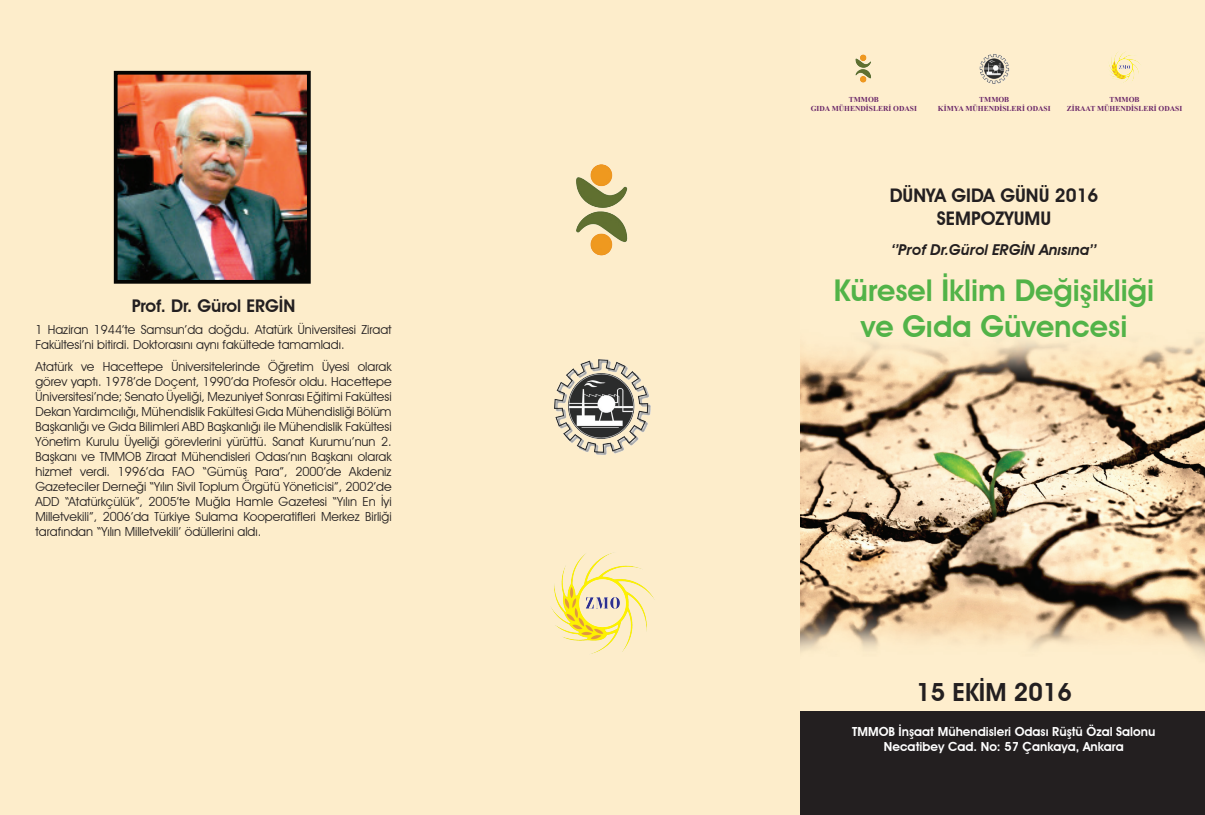
<style>
.page{position:relative;width:1205px;height:815px;background:#fdedcb}
.page>*{position:absolute;margin:0;border:0;box-sizing:border-box;transform-origin:0 0}
.t1{font:600 30px/36px "Avant Garde IT Cby BT";color:#52b348;text-align:center}
.t2{font:600 25px "Avant Garde IT Cby BT";color:#231f20}
.t3{font:600 18.75px/22.5px "Avant Garde IT Cby BT";color:#231f20;text-align:center}
.t4{font:600 17.5px "Avant Garde IT Cby BT";color:#231f20}
.t5{font:italic 600 15px "Avant Garde IT Cby BT";color:#231f20}
.t6{font:12.5px/15px "Avant Garde IT Cby BT";color:#231f20}
.t7{font:600 12.5px "Avant Garde IT Cby BT";color:#fff}
.t8{font:700 7.5px "Times New Roman";color:#6b286a}
</style>
<div class="page">
<img style="left:801px;top:339px;width:404px;height:316px">
<img style="left:576px;top:164px;width:52px;height:92px">
<img style="left:554px;top:359px;width:97px;height:96px">
<img style="left:551px;top:553px;width:103px;height:101px">
<img style="left:855px;top:54px;width:16px;height:29px">
<img style="left:979px;top:54px;width:31px;height:30px">
<img style="left:1109px;top:51px;width:32px;height:32px">
<img style="left:119px;top:76px;width:187px;height:203px">
<div style="left:114px;top:71px;width:197px;height:213px;border:4px solid #040503"></div>
<div style="left:801px;top:711px;width:404px;height:104px;background:#231f20"></div>
<p class="t4" style="left:132px;top:295px;width:165px">Prof. Dr. Gürol ERGİN</p>
<p class="t6" style="left:35px;top:322px;width:358px">1 Haziran 1944’te Samsun’da doğdu. Atatürk Üniversitesi Ziraat<br>Fakültesi’ni bitirdi. Doktorasını aynı fakültede tamamladı.</p>
<p class="t6" style="left:35px;top:359px;width:358px;text-align:justify">Atatürk ve Hacettepe Üniversitelerinde Öğretim Üyesi olarak görev yaptı. 1978’de Doçent, 1990’da Profesör oldu. Hacettepe Üniversitesi’nde; Senato Üyeliği, Mezuniyet Sonrası Eğitimi Fakültesi Dekan Yardımcılığı, Mühendislik Fakültesi Gıda Mühendisliği Bölüm Başkanlığı ve Gıda Bilimleri ABD Başkanlığı ile Mühendislik Fakültesi Yönetim Kurulu Üyeliği görevlerini yürüttü. Sanat Kurumu’nun 2.<br>Başkanı ve TMMOB Ziraat Mühendisleri Odası’nın Başkanı olarak hizmet verdi. 1996’da FAO “Gümüş Para”, 2000’de Akdeniz Gazeteciler Derneği “Yılın Sivil Toplum Örgütü Yöneticisi”, 2002’de ADD “Atatürkçülük”, 2005’te Muğla Hamle Gazetesi “Yılın En İyi Milletvekili”, 2006’da Türkiye Sulama Kooperatifleri Merkez Birliği tarafından “Yılın Milletvekili’ ödüllerini aldı.</p>
<p class="t8" style="left:849px;top:94px;width:31px">TMMOB</p>
<p class="t8" style="left:811px;top:103px;width:108px">GIDA MÜHENDİSLERİ ODASI</p>
<p class="t8" style="left:979px;top:94px;width:31px">TMMOB</p>
<p class="t8" style="left:938px;top:103px;width:114px">KİMYA MÜHENDİSLERİ ODASI</p>
<p class="t8" style="left:1109px;top:94px;width:31px">TMMOB</p>
<p class="t8" style="left:1067px;top:103px;width:117px">ZİRAAT MÜHENDİSLERİ ODASI</p>
<p class="t3" style="left:890px;top:184px;width:210px">DÜNYA GIDA GÜNÜ 2016<br>SEMPOZYUMU</p>
<p class="t5" style="left:891px;top:240px;width:207px">‘’Prof Dr.Gürol ERGİN Anısına’’</p>
<p class="t1" style="left:834px;top:272px;width:322px">Küresel İklim Değişikliği ve Gıda Güvencesi</p>
<p class="t2" style="left:916px;top:677px;width:157px">15 EKİM 2016</p>
<p class="t7" style="left:852px;top:724px;width:305px">TMMOB İnşaat Mühendisleri Odası Rüştü Özal Salonu</p>
<p class="t7" style="left:884px;top:739px;width:241px">Necatibey Cad. No: 57 Çankaya, Ankara</p>
</div>
